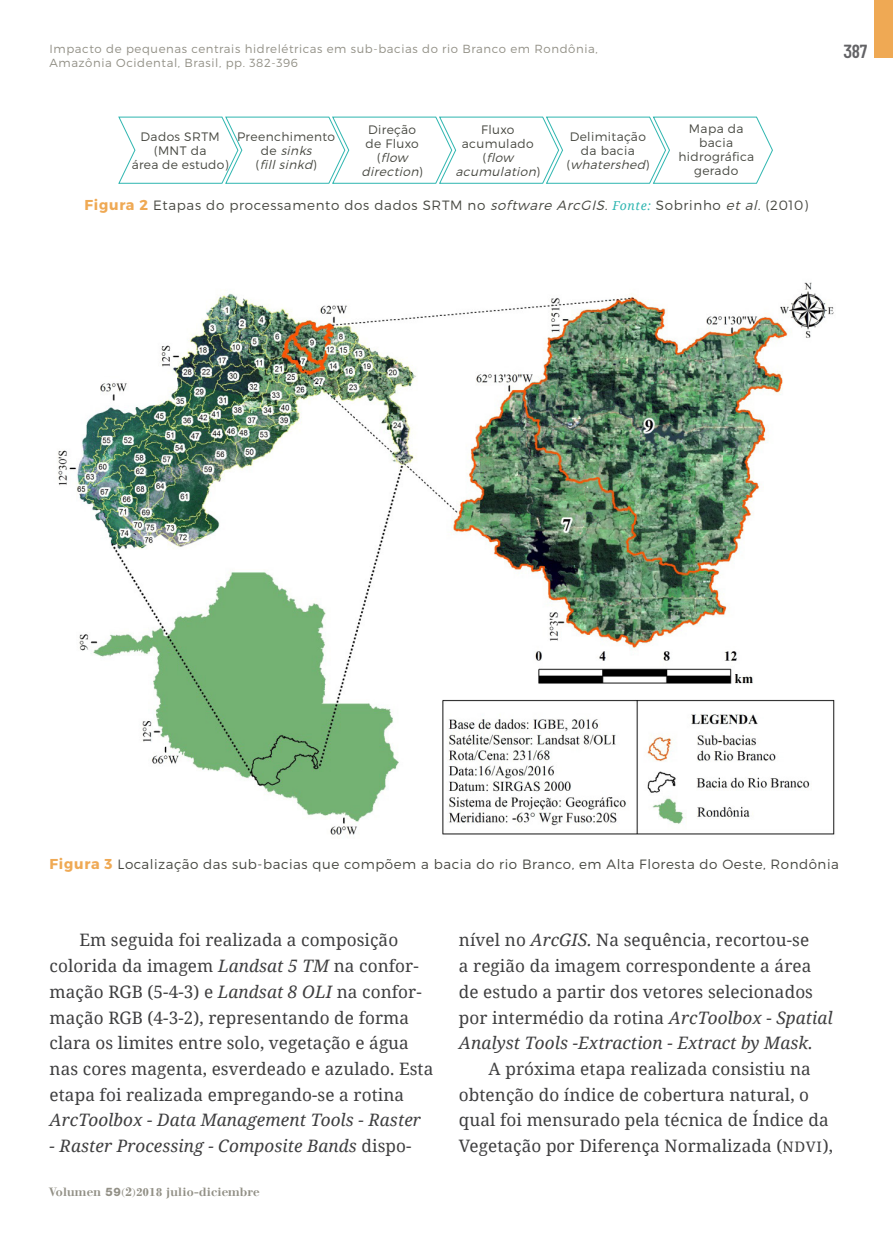
<style>
.page{position:relative;width:893px;height:1241px;background:#fff}
.page>*{position:absolute;margin:0;border:0;box-sizing:border-box;transform-origin:0 0}
.t1{font:600 18.9px "Barlow Condensed";color:#636366}
.t2{font:17.15px/25.7px "Noto Serif";letter-spacing:.005em;color:#3e3e3f}
.t3{font:italic 17.15px "Noto Serif";letter-spacing:.005em;color:#3e3e3f}
.t4{font:300 13.47px "Montserrat";letter-spacing:.04em;color:#474841}
.t5{font:300 12.25px/14px "Montserrat";letter-spacing:.03em;color:#474841;text-align:center}
.t6{font:700 11.9px "Walbaum Display";letter-spacing:.05em;color:#929086}
.t7{font:300 11.72px/14px "Montserrat";letter-spacing:.05em;color:#929086}
.s1{font-style:italic}
.s2{font-weight:700;font-size:14.35px;color:#efa954}
.s3{font-family:"Noto Serif";font-weight:400;font-style:italic;font-size:12.25px;color:#2fb6b0}
.s4{font-style:normal}
.s5{font-family:"Helvetica Neue";font-weight:800;font-size:11.72px}
.s6{font-weight:400;font-size:9.62px}
.s7{font-family:"Bodoni";font-size:13.12px}
.s8{font-family:"Bodoni";font-size:12.25px}
.s9{font-size:14.35px}
</style>
<div class="page">
<div style="left:875px;top:0;width:18px;height:58px;background:#efa954"></div>
<img style="left:58px;top:282px;width:777px;height:553px">
<svg style="left:118px;top:116px;width:655px;height:68px"></svg>
<p class="t7" style="left:50px;top:41px;width:550px">Impacto de pequenas centrais hidrelétricas em sub-bacias do rio Branco em Rondônia,<br>Amazônia Ocidental, Brasil, pp. 382-396</p>
<p class="t1" style="left:843px;top:39px;width:25px">387</p>
<p class="t5" style="left:132px;top:129px;width:98px">Dados SRTM (MNT da<br>área de estudo)</p>
<p class="t5" style="left:237px;top:129px;width:100px">Preenchimento d e <span class="s1">sinks<br></span>( <span class="s1">fill sinkd</span>)</p>
<p class="t5" style="left:362px;top:123px;width:63px">Direção de Fluxo (<span class="s1">flow direction</span>)</p>
<p class="t5" style="left:455px;top:123px;width:86px">Fluxo acumulado (<span class="s1">flow acumulation</span>)</p>
<p class="t5" style="left:566px;top:129px;width:85px">Delimitação da bacia<br>( <span class="s1">whatershed</span>)</p>
<p class="t5" style="left:678px;top:122px;width:77px">Mapa da bacia hidrográfica gerado</p>
<p class="t4" style="left:85px;top:197px;width:725px"><span class="s2">Figura 2</span> Etapas do processamento dos dados SRTM no <span class="s1">software ArcGIS.</span> <span class="s3">Fonte:</span> Sobrinho <span class="s1">et al.</span> (2010)</p>
<p class="t4" style="left:50px;top:855px;width:791px"><span class="s2">Figura 3</span> Localização das sub-bacias que compõem a bacia do rio Branco, em Alta Floresta do Oeste, Rondônia</p>
<p class="t2" style="left:50px;top:926px;width:385px;text-indent:30px">Em seguida foi realizada a composição colorida da imagem <span class="s1">Landsat 5 TM</span> na confor&shy;mação RGB (5-4-3) e <span class="s1">Landsat 8 OLI</span> na confor&shy;mação RGB (4-3-2), representando de forma clara os limites entre solo, vegetação e água nas cores magenta, esverdeado e azulado. Esta etapa foi realizada empregando-se a rotina</p>
<p class="t3" style="left:50px;top:1108px;width:373px">ArcToolbox - Data Management Tools - Raster</p>
<p class="t3" style="left:50px;top:1133px;width:363px">- Raster Processing - Composite Bands <span class="s4">dispo-</span></p>
<p class="t6" style="left:50px;top:1185px;width:211px">Volumen <span class="s5">59</span><span class="s6">(</span><span class="s7">2</span><span class="s6">)</span><span class="s8">2018</span> julio-diciembre</p>
<p class="t2" style="left:459px;top:926px;width:375px">nível no <span class="s1">ArcGIS.</span> Na sequência, recortou-se<br>a região da imagem correspondente a área de estudo a partir dos vetores selecionados por intermédio da rotina <span class="s1">ArcToolbox - Spatial Analyst Tools -Extraction - Extract by Mask.</span></p>
<p class="t2" style="left:459px;top:1055px;width:376px;text-indent:30px">A próxima etapa realizada consistiu na obtenção do índice de cobertura natural, o qual foi mensurado pela técnica de Índice da Vegetação por Diferença Normalizada (<span class="s9">NDVI</span>),</p>
</div>
